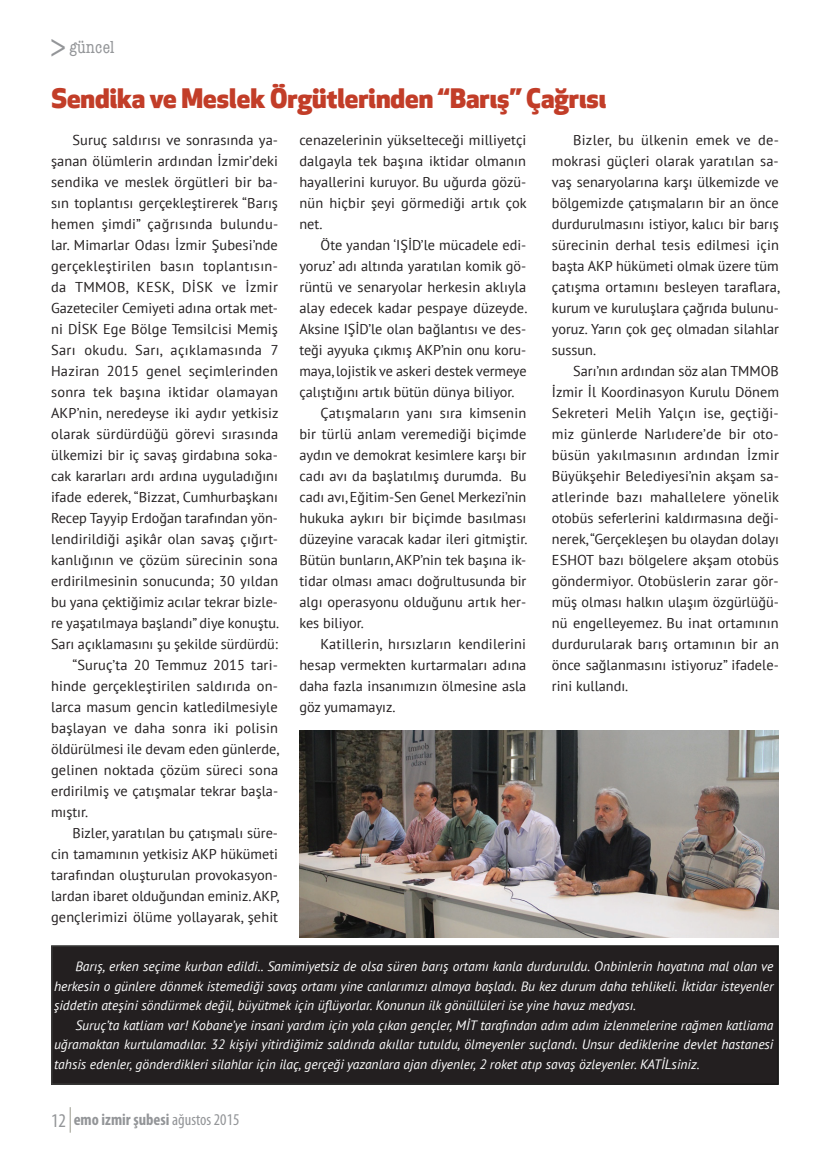
<style>
.page{position:relative;width:830px;height:1170px;background:#fff}
.page>*{position:absolute;margin:0;border:0;box-sizing:border-box;transform-origin:0 0}
.t1{font:800 26.25px "Apex New";color:#c23d28}
.t2{font:condensed 18px "American Typewriter";letter-spacing:.01em;color:#939598}
.t3{font:700 condensed 16.5px "Myriad Pro";color:#939598}
.t4{font:14.25px/21px "PT Sans";letter-spacing:.005em;color:#231f20;text-align:justify}
.t5{font:14.25px "PT Sans";letter-spacing:.025em;color:#231f20}
.t6{font:italic 13.5px/19.5px "PT Sans";color:#fff;text-align:justify}
.s1{font-family:"Apex New";font-stretch:normal;font-size:33px}
.s2{font-weight:400;font-size:19.5px}
.s3{font-weight:400}
</style>
<div class="page">
<svg style="left:70px;top:1107px;width:1px;height:25px"></svg>
<div style="left:51px;top:945px;width:728px;height:140px;background:#231f20"></div>
<img style="left:299px;top:730px;width:479px;height:207px">
<p class="t2" style="left:50px;top:33px;width:66px"><span class="s1">&gt;</span>güncel</p>
<h1 class="t1" style="left:51px;top:80px;width:556px">Sendika ve Meslek Örgütlerinden “Barış” Çağrısı</h1>
<p class="t4" style="left:72px;top:129px;width:207px">Suruç saldırısı ve sonrasında ya-</p>
<p class="t4" style="left:51px;top:150px;width:228px">şanan ölümlerin ardından İzmir’deki</p>
<p class="t4" style="left:51px;top:171px;width:228px">sendika ve meslek örgütleri bir ba-</p>
<p class="t4" style="left:51px;top:192px;width:228px">sın toplantısı gerçekleştirerek “Barış</p>
<p class="t4" style="left:51px;top:213px;width:228px">hemen şimdi” çağrısında bulundu-</p>
<p class="t4" style="left:51px;top:234px;width:228px">lar. Mimarlar Odası İzmir Şubesi’nde</p>
<p class="t5" style="left:51px;top:257px;width:228px">gerçekleştirilen basın toplantısın-</p>
<p class="t5" style="left:51px;top:278px;width:228px">da TMMOB, KESK, DİSK ve İzmir</p>
<p class="t4" style="left:51px;top:297px;width:228px">Gazeteciler Cemiyeti adına ortak met-</p>
<p class="t4" style="left:51px;top:318px;width:228px">ni DİSK Ege Bölge Temsilcisi Memiş</p>
<p class="t5" style="left:51px;top:341px;width:229px">Sarı okudu. Sarı, açıklamasında 7</p>
<p class="t4" style="left:51px;top:360px;width:228px">Haziran 2015 genel seçimlerinden</p>
<p class="t4" style="left:51px;top:381px;width:228px">sonra tek başına iktidar olamayan</p>
<p class="t4" style="left:51px;top:402px;width:229px">AKP’nin, neredeyse iki aydır yetkisiz</p>
<p class="t4" style="left:51px;top:423px;width:228px">olarak sürdürdüğü görevi sırasında</p>
<p class="t4" style="left:51px;top:444px;width:228px">ülkemizi bir iç savaş girdabına soka-</p>
<p class="t4" style="left:51px;top:465px;width:228px">cak kararları ardı ardına uyguladığını</p>
<p class="t4" style="left:51px;top:486px;width:228px">ifade ederek, “Bizzat, Cumhurbaşkanı</p>
<p class="t4" style="left:51px;top:507px;width:228px">Recep Tayyip Erdoğan tarafından yön-</p>
<p class="t4" style="left:51px;top:528px;width:228px">lendirildiği aşikâr olan savaş çığırt-</p>
<p class="t4" style="left:51px;top:549px;width:228px">kanlığının ve çözüm sürecinin sona</p>
<p class="t4" style="left:51px;top:570px;width:228px">erdirilmesinin sonucunda; 30 yıldan</p>
<p class="t4" style="left:51px;top:591px;width:228px">bu yana çektiğimiz acılar tekrar bizle-</p>
<p class="t4" style="left:51px;top:612px;width:230px">re yaşatılmaya başlandı” diye konuştu.</p>
<p class="t4" style="left:51px;top:633px;width:228px">Sarı açıklamasını şu şekilde sürdürdü:</p>
<p class="t4" style="left:72px;top:654px;width:207px">“Suruç’ta 20 Temmuz 2015 tari-</p>
<p class="t4" style="left:51px;top:675px;width:228px">hinde gerçekleştirilen saldırıda on-</p>
<p class="t4" style="left:51px;top:696px;width:228px">larca masum gencin katledilmesiyle</p>
<p class="t4" style="left:51px;top:717px;width:228px">başlayan ve daha sonra iki polisin</p>
<p class="t4" style="left:51px;top:738px;width:229px">öldürülmesi ile devam eden günlerde,</p>
<p class="t4" style="left:51px;top:759px;width:228px">gelinen noktada çözüm süreci sona</p>
<p class="t4" style="left:51px;top:780px;width:228px">erdirilmiş ve çatışmalar tekrar başla-</p>
<p class="t4" style="left:51px;top:801px;width:39px">mıştır.</p>
<p class="t4" style="left:72px;top:822px;width:207px">Bizler, yaratılan bu çatışmalı süre-</p>
<p class="t4" style="left:51px;top:843px;width:228px">cin tamamının yetkisiz AKP hükümeti</p>
<p class="t4" style="left:51px;top:864px;width:228px">tarafından oluşturulan provokasyon-</p>
<p class="t4" style="left:51px;top:885px;width:229px">lardan ibaret olduğundan eminiz. AKP,</p>
<p class="t4" style="left:51px;top:906px;width:228px">gençlerimizi ölüme yollayarak, şehit</p>
<p class="t4" style="left:299px;top:129px;width:229px">cenazelerinin yükselteceği milliyetçi dalgayla tek başına iktidar olmanın hayallerini kuruyor. Bu uğurda gözü&shy;nün hiçbir şeyi görmediği artık çok net.</p>
<p class="t4" style="left:320px;top:234px;width:207px">Öte yandan ‘IŞİD’le mücadele edi-</p>
<p class="t4" style="left:299px;top:255px;width:228px">yoruz’ adı altında yaratılan komik gö-</p>
<p class="t4" style="left:299px;top:276px;width:228px">rüntü ve senaryolar herkesin aklıyla</p>
<p class="t4" style="left:299px;top:297px;width:229px">alay edecek kadar pespaye düzeyde.</p>
<p class="t4" style="left:299px;top:318px;width:228px">Aksine IŞİD’le olan bağlantısı ve des-</p>
<p class="t4" style="left:299px;top:339px;width:228px">teği ayyuka çıkmış AKP’nin onu koru-</p>
<p class="t4" style="left:299px;top:360px;width:228px">maya, lojistik ve askeri destek vermeye</p>
<p class="t4" style="left:299px;top:381px;width:217px">çalıştığını artık bütün dünya biliyor.</p>
<p class="t4" style="left:320px;top:402px;width:207px">Çatışmaların yanı sıra kimsenin</p>
<p class="t4" style="left:299px;top:423px;width:228px">bir türlü anlam veremediği biçimde</p>
<p class="t4" style="left:299px;top:444px;width:228px">aydın ve demokrat kesimlere karşı bir</p>
<p class="t4" style="left:299px;top:465px;width:228px">cadı avı da başlatılmış durumda. Bu</p>
<p class="t4" style="left:299px;top:486px;width:228px">cadı avı, Eğitim-Sen Genel Merkezi’nin</p>
<p class="t4" style="left:299px;top:507px;width:228px">hukuka aykırı bir biçimde basılması</p>
<p class="t4" style="left:299px;top:528px;width:229px">düzeyine varacak kadar ileri gitmiştir.</p>
<p class="t4" style="left:299px;top:549px;width:228px">Bütün bunların, AKP’nin tek başına ik-</p>
<p class="t4" style="left:299px;top:570px;width:228px">tidar olması amacı doğrultusunda bir</p>
<p class="t4" style="left:299px;top:591px;width:228px">algı operasyonu olduğunu artık her-</p>
<p class="t4" style="left:299px;top:612px;width:66px">kes biliyor.</p>
<p class="t4" style="left:320px;top:633px;width:207px">Katillerin, hırsızların kendilerini</p>
<p class="t4" style="left:299px;top:654px;width:228px">hesap vermekten kurtarmaları adına</p>
<p class="t4" style="left:299px;top:675px;width:228px">daha fazla insanımızın ölmesine asla</p>
<p class="t4" style="left:299px;top:696px;width:98px">göz yumamayız.</p>
<p class="t4" style="left:551px;top:129px;width:229px;text-indent:21px">Bizler, bu ülkenin emek ve de&shy;mokrasi güçleri olarak yaratılan sa&shy;vaş senaryolarına karşı ülkemizde ve bölgemizde çatışmaların bir an önce durdurulmasını istiyor, kalıcı bir barış sürecinin derhal tesis edilmesi için başta AKP hükümeti olmak üzere tüm çatışma ortamını besleyen taraflara, kurum ve kuruluşlara çağrıda bulunu&shy;yoruz. Yarın çok geç olmadan silahlar sussun.</p>
<p class="t4" style="left:551px;top:360px;width:228px;text-indent:21px">Sarı’nın ardından söz alan TMMOB İzmir İl Koordinasyon Kurulu Dönem Sekreteri Melih Yalçın ise, geçtiği&shy;miz günlerde Narlıdere’de bir oto&shy;büsün yakılmasının ardından İzmir Büyükşehir Belediyesi’nin akşam sa&shy;atlerinde bazı mahallelere yönelik otobüs seferlerini kaldırmasına deği&shy;nerek, “Gerçekleşen bu olaydan dolayı ESHOT bazı bölgelere akşam otobüs göndermiyor. Otobüslerin zarar gör&shy;müş olması halkın ulaşım özgürlüğü&shy;nü engelleyemez. Bu inat ortamının durdurularak barış ortamının bir an önce sağlanmasını istiyoruz” ifadele&shy;rini kullandı.</p>
<p class="t6" style="left:54px;top:956px;width:720px;text-indent:21px">Barış, erken seçime kurban edildi.. Samimiyetsiz de olsa süren barış ortamı kanla durduruldu. Onbinlerin hayatına mal olan ve herkesin o günlere dönmek istemediği savaş ortamı yine canlarımızı almaya başladı. Bu kez durum daha tehlikeli. İktidar isteyenler şiddetin ateşini söndürmek değil, büyütmek için üflüyorlar. Konunun ilk gönüllüleri ise yine havuz medyası.</p>
<p class="t6" style="left:54px;top:1015px;width:720px;text-indent:21px">Suruç’ta katliam var! Kobane’ye insani yardım için yola çıkan gençler, MİT tarafından adım adım izlenmelerine rağmen katliama uğramaktan kurtulamadılar. 32 kişiyi yitirdiğimiz saldırıda akıllar tutuldu, ölmeyenler suçlandı. Unsur dediklerine devlet hastanesi tahsis edenler, gönderdikleri silahlar için ilaç, gerçeği yazanlara ajan diyenler, 2 roket atıp savaş özleyenler. KATİLsiniz.</p>
<p class="t3" style="left:51px;top:1109px;width:190px"><span class="s2">12</span> emo izmir şubesi <span class="s3">ağustos 2015</span></p>
</div>
